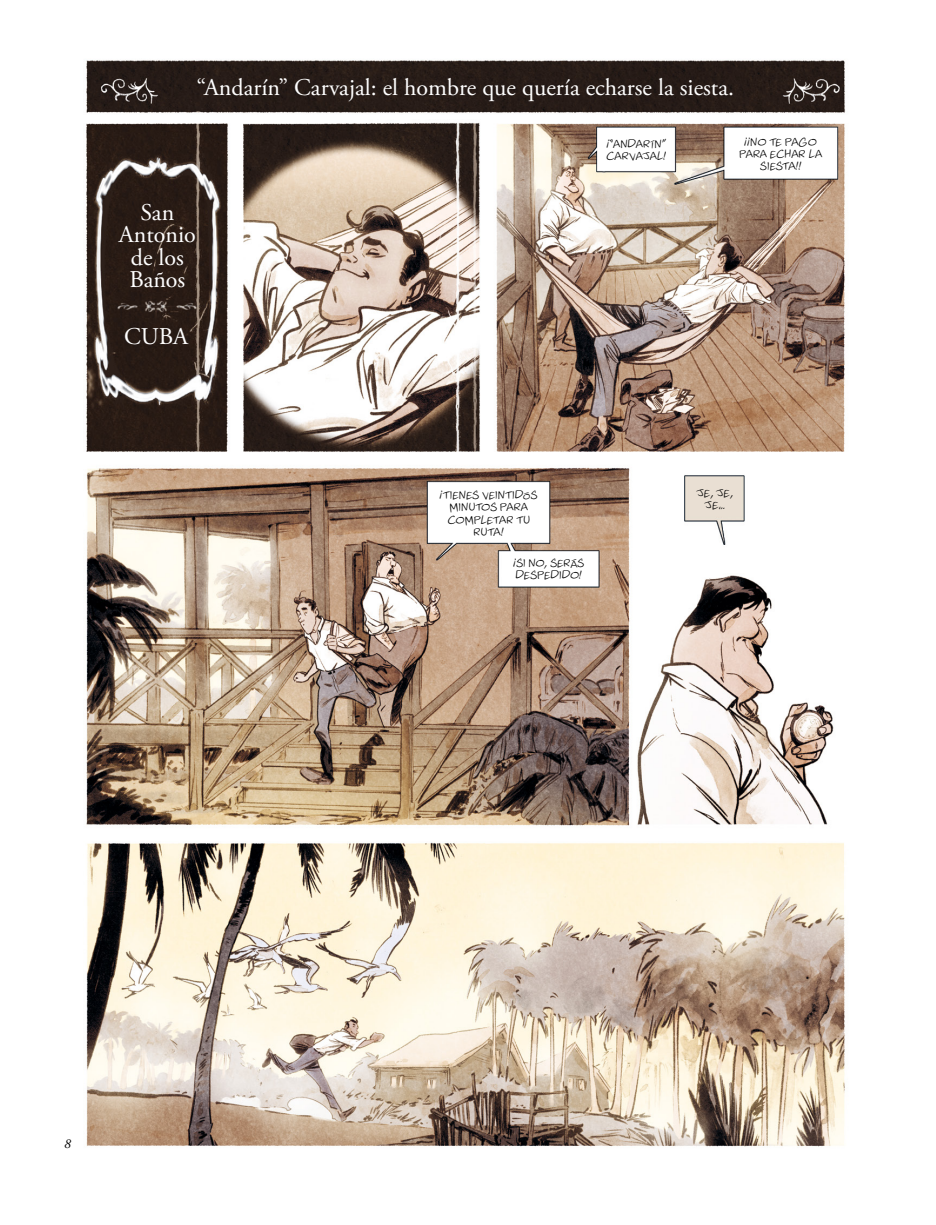
<style>
.page{position:relative;width:936px;height:1225px;background:#fff}
.page>*{position:absolute;margin:0;border:0;box-sizing:border-box;transform-origin:0 0}
.t1{font:24px/22.5px "Adobe Garamond Pro";color:#fff;text-align:center}
.t2{font:italic 13.65px "Adobe Garamond Pro";color:#000}
.t3{font:12.15px/12.1px "Munuera";letter-spacing:.015em;color:#000;text-align:center}
</style>
<div class="page">
<img style="left:86px;top:60px;width:760px;height:1087px">
<h1 class="t1" style="left:196px;top:77px;width:539px">“Andarín” Carvajal: el hombre que quería echarse la siesta.</h1>
<h1 class="t1" style="left:119px;top:202px;width:79px">San<br>Antonio de los<br>Baños</h1>
<h1 class="t1" style="left:124px;top:326px;width:66px">CUBA</h1>
<p class="t3" style="left:606px;top:138px;width:62px;text-align:left">¡”ANDARÍN“<br>CARVAJAL!</p>
<p class="t3" style="left:739px;top:136px;width:84px">¡¡NO TE PAGO<br>PARA ECHAR LA<br>SIESTA!!</p>
<p class="t3" style="left:440px;top:489px;width:99px">¡TIENES VEINTIDÓS<br>MINUTOS PARA<br>COMPLETAR TU<br>RUTA!</p>
<p class="t3" style="left:514px;top:557px;width:72px;text-align:left">¡SI NO, SERÁS<br>DESPEDIDO!</p>
<p class="t3" style="left:696px;top:487px;width:38px">JE, JE,<br>JE…</p>
<p class="t2" style="left:64px;top:1136px;width:8px">8</p>
</div>
